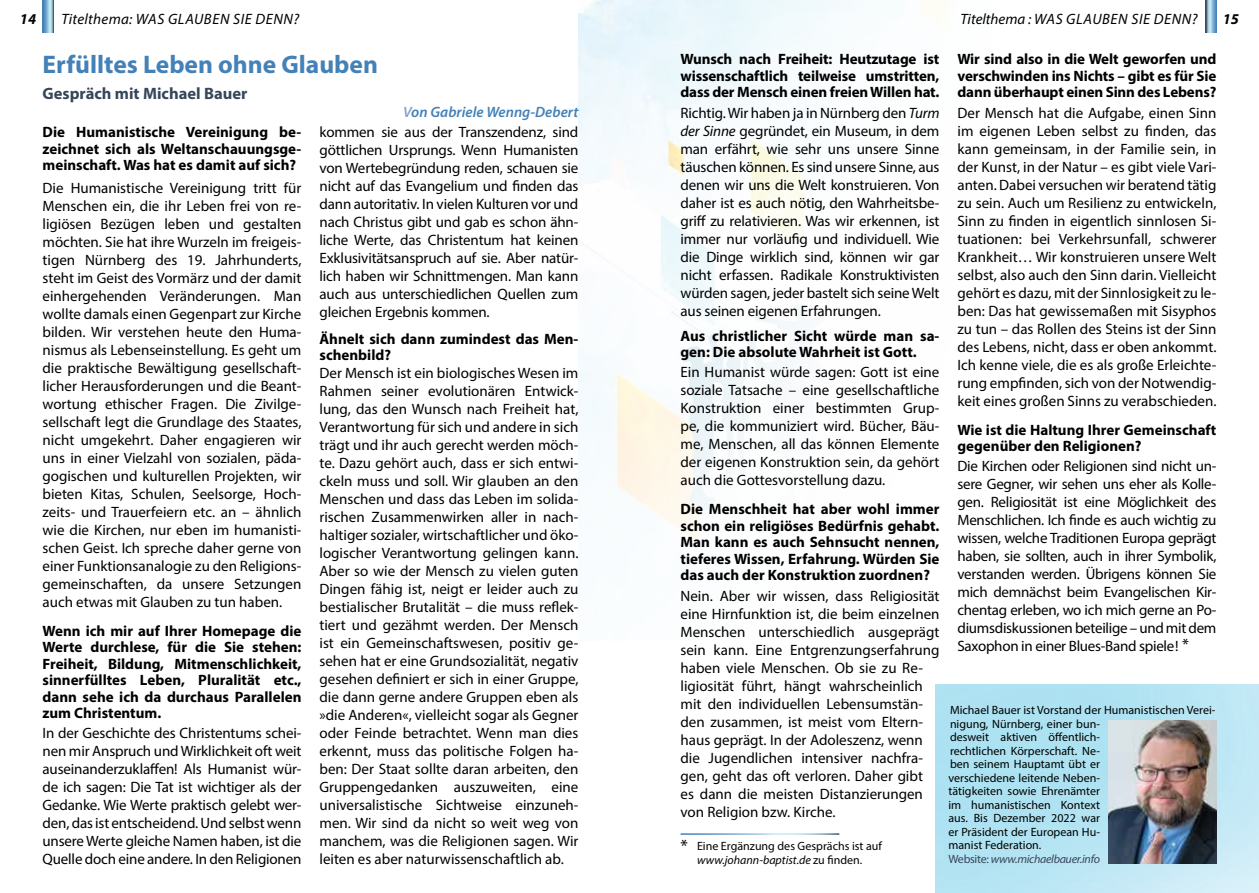
<style>
.page{position:relative;width:1259px;height:893px;background:#fff}
.page>*{position:absolute;margin:0;border:0;box-sizing:border-box;transform-origin:0 0}
.t1{font:700 25.5px "Myriad Pro";color:#4381b7}
.t2{font:700 16.5px "Myriad Pro";color:#36465a}
.t3{font:15px/18px "Myriad Pro";color:#000;text-align:justify}
.t4{font:700 15px/16.5px "Myriad Pro";color:#000;text-align:justify}
.t5{font:italic 15px "Myriad Pro";letter-spacing:.02em;color:#000}
.t6{font:italic 600 15px "Myriad Pro";color:#4381b7}
.t7{font:italic 700 15px "Myriad Pro";color:#000}
.t8{font:12px/13.5px "Myriad Pro";color:#000}
.s1{color:#83a4cf}
.s2{font-style:italic}
.s3{font-size:18px}
.s4{font-size:16.5px}
.s5{color:#36465a}
.s6{font-style:italic;color:#36465a}
</style>
<div class="page">
<img style="left:935px;top:684px;width:324px;height:209px">
<img style="left:578px;top:0;width:273px;height:541px">
<img style="left:1108px;top:720px;width:108px;height:143px">
<svg style="left:43px;top:0;width:10px;height:33px"></svg>
<svg style="left:1205px;top:0;width:11px;height:33px"></svg>
<p class="t7" style="left:20px;top:9px;width:18px">14</p>
<p class="t5" style="left:61px;top:10px;width:205px">Titelthema: Was Glauben sie denn</p>
<p class="t5" style="left:293px;top:10px;width:7px">?</p>
<p class="t5" style="left:960px;top:10px;width:204px">Titelthema : Was Glauben sie denn</p>
<p class="t5" style="left:1191px;top:10px;width:7px">?</p>
<p class="t7" style="left:1222px;top:9px;width:18px">15</p>
<h1 class="t1" style="left:43px;top:48px;width:337px">Erfülltes Leben ohne Glauben</h1>
<p class="t2" style="left:43px;top:82px;width:206px">Gespräch mit Michael Bauer</p>
<p class="t6" style="left:403px;top:102px;width:177px"><span class="s1">V</span>on Gabriele Wenng-Debert</p>
<p class="t4" style="left:43px;top:123px;width:260px">Die Humanistische Vereinigung be&shy;zeichnet sich als Weltanschauungsge&shy;meinschaft. Was hat es damit auf sich?</p>
<p class="t3" style="left:43px;top:178px;width:260px">Die Humanistische Vereinigung tritt für Menschen ein, die ihr Leben frei von re&shy;ligiösen Bezügen leben und gestalten möchten. Sie hat ihre Wurzeln im freigeis&shy;tigen Nürnberg des 19. Jahrhunderts, steht im Geist des Vormärz und der damit einhergehenden Veränderungen. Man wollte damals einen Gegenpart zur Kirche bilden. Wir verstehen heute den Huma&shy;nismus als Lebenseinstellung. Es geht um die praktische Bewältigung gesellschaft&shy;licher Herausforderungen und die Beant&shy;wortung ethischer Fragen. Die Zivilge&shy;sellschaft legt die Grundlage des Staates, nicht umgekehrt. Daher engagieren wir uns in einer Vielzahl von sozialen, päda&shy;gogischen und kulturellen Projekten, wir bieten Kitas, Schulen, Seelsorge, Hoch&shy;zeits- und Trauerfeiern etc. an – ähnlich wie die Kirchen, nur eben im humanisti&shy;schen Geist. Ich spreche daher gerne von einer Funktionsanalogie zu den Religions&shy;gemeinschaften, da unsere Setzungen auch etwas mit Glauben zu tun haben.</p>
<p class="t4" style="left:43px;top:622px;width:260px">Wenn ich mir auf Ihrer Homepage die Werte durchlese, für die Sie stehen:<br>Freiheit, Bildung, Mitmenschlichkeit, sinnerfülltes Leben, Pluralität etc., dann sehe ich da durchaus Parallelen zum Christentum.</p>
<p class="t3" style="left:43px;top:724px;width:260px">In der Geschichte des Christentums schei&shy;nen mir Anspruch und Wirklichkeit oft weit auseinanderzuklaffen! Als Humanist wür&shy;de ich sagen: Die Tat ist wichtiger als der Gedanke. Wie Werte praktisch gelebt wer&shy;den, das ist entscheidend. Und selbst wenn unsere Werte gleiche Namen haben, ist die Quelle doch eine andere. In den Religionen</p>
<p class="t3" style="left:319px;top:123px;width:260px">kommen sie aus der Transzendenz, sind göttlichen Ursprungs. Wenn Humanisten von Wertebegründung reden, schauen sie nicht auf das Evangelium und finden das dann autoritativ. In vielen Kulturen vor und nach Christus gibt und gab es schon ähn&shy;liche Werte, das Christentum hat keinen Exklusivitätsanspruch auf sie. Aber natür&shy;lich haben wir Schnittmengen. Man kann auch aus unterschiedlichen Quellen zum gleichen Ergebnis kommen.</p>
<p class="t4" style="left:319px;top:330px;width:260px">Ähnelt sich dann zumindest das Men&shy;schenbild?</p>
<p class="t3" style="left:319px;top:364px;width:260px">Der Mensch ist ein biologisches Wesen im Rahmen seiner evolutionären Entwick&shy;lung, das den Wunsch nach Freiheit hat, Verantwortung für sich und andere in sich trägt und ihr auch gerecht werden möch&shy;te. Dazu gehört auch, dass er sich entwi&shy;ckeln muss und soll. Wir glauben an den Menschen und dass das Leben im solida&shy;rischen Zusammenwirken aller in nach&shy;haltiger sozialer, wirtschaftlicher und öko&shy;logischer Verantwortung gelingen kann.<br>Aber so wie der Mensch zu vielen guten Dingen fähig ist, neigt er leider auch zu bestialischer Brutalität – die muss reflek&shy;tiert und gezähmt werden. Der Mensch ist ein Gemeinschaftswesen, positiv ge&shy;sehen hat er eine Grundsozialität, negativ gesehen definiert er sich in einer Gruppe, die dann gerne andere Gruppen eben als »die Anderen«, vielleicht sogar als Gegner oder Feinde betrachtet. Wenn man dies erkennt, muss das politische Folgen ha&shy;ben: Der Staat sollte daran arbeiten, den Gruppengedanken auszuweiten, eine universalistische Sichtweise einzuneh&shy;men. Wir sind da nicht so weit weg von manchem, was die Religionen sagen. Wir leiten es aber naturwissenschaftlich ab.</p>
<p class="t4" style="left:680px;top:51px;width:260px">Wunsch nach Freiheit: Heutzutage ist wissenschaftlich teilweise umstritten, dass der Mensch einen freien Willen hat.</p>
<p class="t3" style="left:680px;top:103px;width:260px">Richtig. Wir haben ja in Nürnberg den <span class="s2">Turm der Sinne</span> gegründet, ein Museum, in dem man erfährt, wie sehr uns unsere Sinne täuschen können. Es sind unsere Sinne, aus denen wir uns die Welt konstruieren. Von daher ist es auch nötig, den Wahrheitsbe&shy;griff zu relativieren. Was wir erkennen, ist immer nur vorläufig und individuell. Wie die Dinge wirklich sind, können wir gar nicht erfassen. Radikale Konstruktivisten würden sagen, jeder bastelt sich seine Welt aus seinen eigenen Erfahrungen.</p>
<p class="t4" style="left:680px;top:327px;width:260px">Aus christlicher Sicht würde man sa&shy;gen: Die absolute Wahrheit ist Gott.</p>
<p class="t3" style="left:680px;top:363px;width:260px">Ein Humanist würde sagen: Gott ist eine soziale Tatsache – eine gesellschaftliche Konstruktion einer bestimmten Grup&shy;pe, die kommuniziert wird. Bücher, Bäu&shy;me, Menschen, all das können Elemente der eigenen Konstruktion sein, da gehört auch die Gottesvorstellung dazu.</p>
<p class="t4" style="left:680px;top:501px;width:260px">Die Menschheit hat aber wohl immer schon ein religiöses Bedürfnis gehabt.<br>Man kann es auch Sehnsucht nennen, tieferes Wissen, Erfahrung. Würden Sie das auch der Konstruktion zuordnen?</p>
<p class="t3" style="left:680px;top:586px;width:260px;text-align:left">Nein. Aber wir wissen, dass Religiosität eine Hirnfunktion ist, die beim einzelnen Menschen unterschiedlich ausgeprägt sein kann. Eine Entgrenzungserfahrung haben viele Menschen. Ob sie zu Re&shy;ligiosität führt, hängt wahrscheinlich mit den individuellen Lebensumstän&shy;den zusammen, ist meist vom Eltern&shy;haus geprägt. In der Adoleszenz, wenn die Jugendlichen intensiver nachfra&shy;gen, geht das oft verloren. Daher gibt es dann die meisten Distanzierungen von Religion bzw. Kirche.</p>
<p class="t8" style="left:680px;top:839px;width:203px;text-align:center"><span class="s3">*</span> Eine Ergänzung des Gesprächs ist auf <span class="s2">www.johann-baptist.de</span> zu finden.</p>
<p class="t4" style="left:957px;top:51px;width:260px">Wir sind also in die Welt geworfen und verschwinden ins Nichts – gibt es für Sie dann überhaupt einen Sinn des Lebens?</p>
<p class="t3" style="left:957px;top:103px;width:260px">Der Mensch hat die Aufgabe, einen Sinn im eigenen Leben selbst zu finden, das kann gemeinsam, in der Familie sein, in der Kunst, in der Natur – es gibt viele Vari&shy;anten. Dabei versuchen wir beratend tätig zu sein. Auch um Resilienz zu entwickeln, Sinn zu finden in eigentlich sinnlosen Si&shy;tuationen: bei Verkehrsunfall, schwerer Krankheit… Wir konstruieren unsere Welt selbst, also auch den Sinn darin. Vielleicht gehört es dazu, mit der Sinnlosigkeit zu le&shy;ben: Das hat gewissemaßen mit Sisyphos zu tun – das Rollen des Steins ist der Sinn des Lebens, nicht, dass er oben ankommt.<br>Ich kenne viele, die es als große Erleichte&shy;rung empfinden, sich von der Notwendig&shy;keit eines großen Sinns zu verabschieden.</p>
<p class="t4" style="left:957px;top:421px;width:260px">Wie ist die Haltung Ihrer Gemeinschaft gegenüber den Religionen?</p>
<p class="t3" style="left:957px;top:457px;width:260px">Die Kirchen oder Religionen sind nicht un&shy;sere Gegner, wir sehen uns eher als Kolle&shy;gen. Religiosität ist eine Möglichkeit des Menschlichen. Ich finde es auch wichtig zu wissen, welche Traditionen Europa geprägt haben, sie sollten, auch in ihrer Symbolik, verstanden werden. Übrigens können Sie mich demnächst beim Evangelischen Kir&shy;chentag erleben, wo ich mich gerne an Po&shy;diumsdiskussionen beteilige – und mit dem Saxophon in einer Blues-Band spiele! <span class="s4">*</span></p>
<p class="t8" style="left:948px;top:703px;width:269px">Michael Bauer ist Vorstand der Humanistischen Verei&shy;nigung, Nürnberg, einer bun-<br>desweit aktiven öffentlich-<br>rechtlichen Körperschaft. Ne-<br>ben seinem Hauptamt ü bt er<br>verschiedene leitende Neben-<br>tätigkeiten sowie Ehrenämter<br>im humanistischen Kontext<br>aus. Bis Dezember 2022 war<br>er Präsident der European Hu-<br>manist Federation.<br><span class="s5">Website:</span> <span class="s6">www.michaelbauer.info</span></p>
</div>
